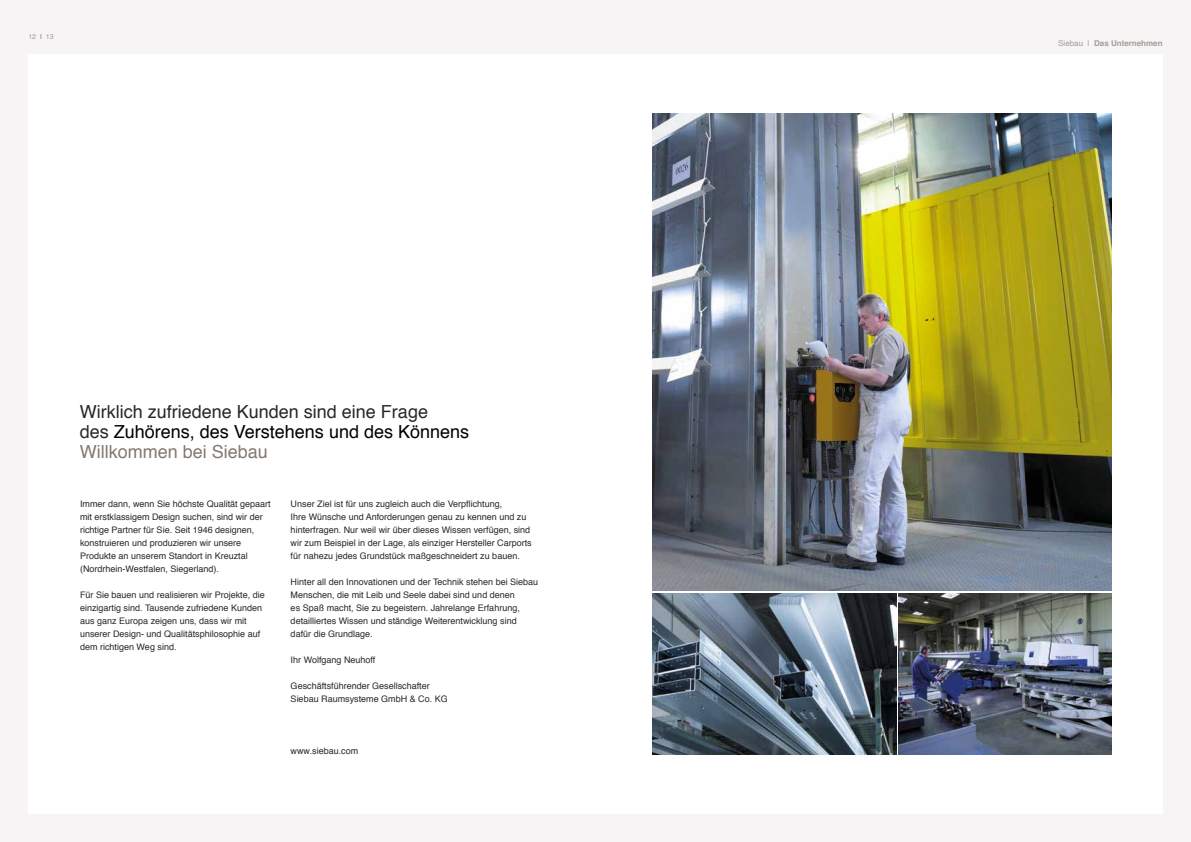
<style>
.page{position:relative;width:1191px;height:842px;background:#f6f4f4}
.page>*{position:absolute;margin:0;border:0;box-sizing:border-box;transform-origin:0 0}
.t1{font:18px/20px "Helvetica";color:#282827}
.t2{font:9px/13px "Helvetica";color:#282827}
.t3{font:700 8px "Helvetica";color:#a59c96}
.t4{font:7px "Helvetica";color:#a59c96}
.s1{font-weight:700}
.s2{color:#000}
.s3{color:#837971}
.s4{font-weight:400}
</style>
<div class="page">
<div style="left:28px;top:54px;width:1134px;height:760px;background:#fff"></div>
<img style="left:652px;top:593px;width:244px;height:161px">
<img style="left:899px;top:593px;width:212px;height:161px">
<img style="left:652px;top:113px;width:459px;height:477px">
<p class="t4" style="left:28px;top:34px;width:27px">12 <span class="s1">|</span> 13</p>
<h1 class="t1" style="left:80px;top:403px;width:391px">Wirklich zufriedene Kunden sind eine Frage<br>des <span class="s2">Zuhörens, des Verstehens und des Könnens<br></span><span class="s3">Willkommen bei Siebau</span></h1>
<p class="t2" style="left:80px;top:498px;width:192px">Immer dann, wenn Sie höchste Qualität gepaart mit erstklassigem Design suchen, sind wir der richtige Partner für Sie. Seit 1946 designen, konstruieren und produzieren wir unsere Produkte an unserem Standort in Kreuztal (Nordrhein-Westfalen, Siegerland).</p>
<p class="t2" style="left:80px;top:589px;width:186px">Für Sie bauen und realisieren wir Projekte, die einzigartig sind. Tausende zufriedene Kunden aus ganz Europa zeigen uns, dass wir mit unserer Design- und Qualitätsphilosophie auf dem richtigen Weg sind.</p>
<p class="t2" style="left:291px;top:498px;width:243px">Unser Ziel ist für uns zugleich auch die Verpflichtung,<br>Ihre Wünsche und Anforderungen genau zu kennen und zu hinterfragen. Nur weil wir über dieses Wissen verfügen, sind wir zum Beispiel in der Lage, als einziger Hersteller Carports für nahezu jedes Grundstück maßgeschneidert zu bauen.</p>
<p class="t2" style="left:291px;top:576px;width:249px">Hinter all den Innovationen und der Technik stehen bei Siebau Menschen, die mit Leib und Seele dabei sind und denen<br>es Spaß macht, Sie zu begeistern. Jahrelange Erfahrung, detailliertes Wissen und ständige Weiterentwicklung sind dafür die Grundlage.</p>
<p class="t2" style="left:291px;top:654px;width:86px">Ihr Wolfgang Neuhoff</p>
<p class="t2" style="left:291px;top:680px;width:159px">Geschäftsführender Gesellschafter<br>Siebau Raumsysteme GmbH &amp; Co. KG</p>
<p class="t2" style="left:291px;top:745px;width:69px">www.siebau.com</p>
<p class="t3" style="left:1058px;top:40px;width:106px"><span class="s4">Siebau |</span> Das Unternehmen</p>
</div>
